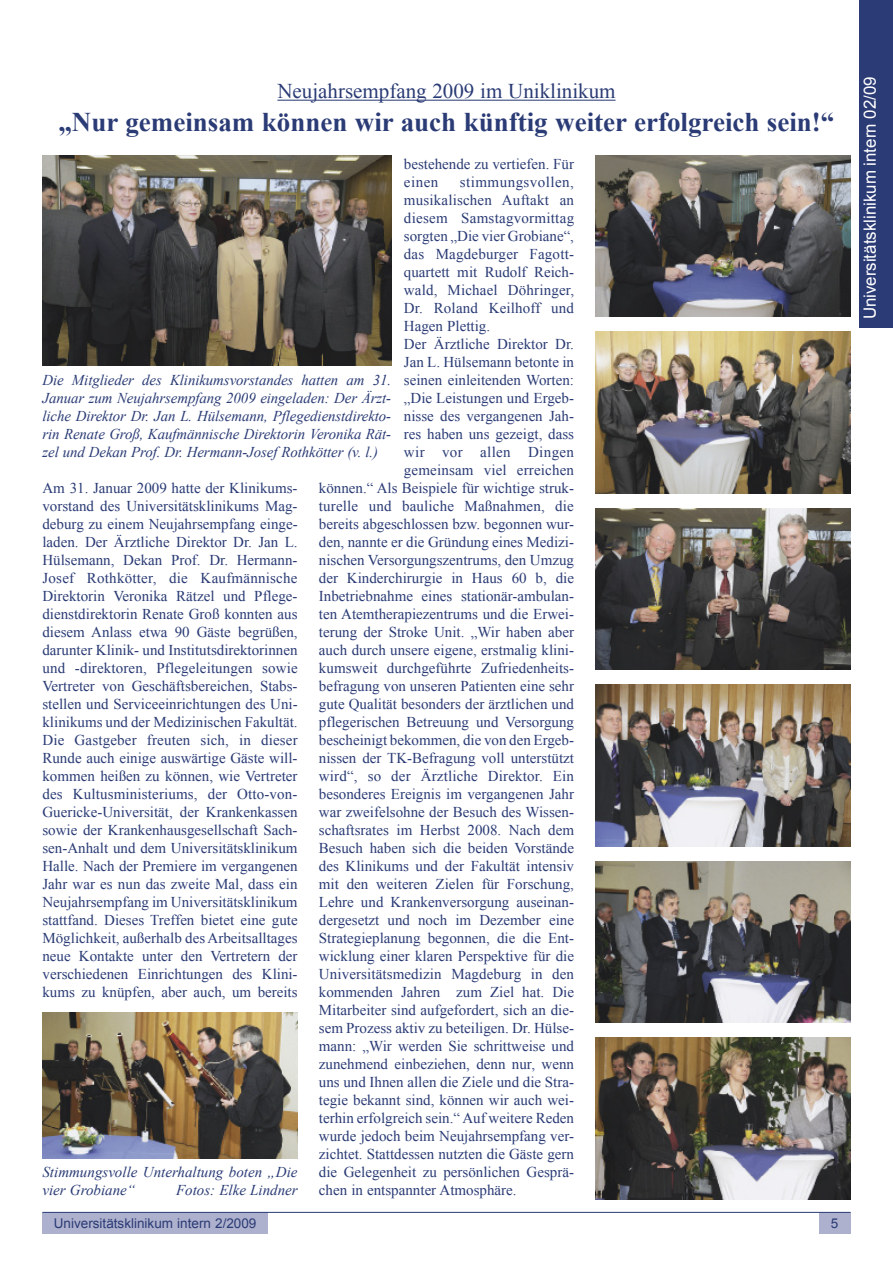
<style>
.page{position:relative;width:893px;height:1263px;background:#fff}
.page>*{position:absolute;margin:0;border:0;box-sizing:border-box;transform-origin:0 0}
.t1{font:700 27px "Times New Roman";color:#2a3b75}
.t2{font:21px "Times New Roman";color:#2a3b75}
.t3{font:16.8px "Arial";color:#fff}
.t4{font:15px/18px "Times New Roman";color:#2a3b75;text-align:justify}
.t5{font:italic 15px/18px "Times New Roman";color:#2a3b75;text-align:justify}
.t6{font:15px "Times New Roman";letter-spacing:.025em;color:#2a3b75}
.t7{font:15px "Times New Roman";letter-spacing:.03em;color:#2a3b75}
.t8{font:13.5px "Arial";color:#2a3b75}
</style>
<div class="page">
<div style="left:42px;top:1212px;width:226px;height:21px;background:#aeb1cd"></div>
<div style="left:818px;top:1212px;width:32px;height:21px;background:#aeb1cd"></div>
<div style="left:859px;top:0;width:34px;height:327px;background:#2a3b75"></div>
<hr style="left:42px;top:1212px;width:808px;height:1px;background:#2a3b75">
<hr style="left:277px;top:100px;width:338px;height:1px;background:#2a3b75">
<img style="left:42px;top:155px;width:349px;height:211px">
<img style="left:42px;top:1012px;width:256px;height:147px">
<img style="left:595px;top:155px;width:255px;height:162px">
<img style="left:595px;top:332px;width:255px;height:161px">
<img style="left:595px;top:508px;width:255px;height:162px">
<img style="left:595px;top:685px;width:255px;height:161px">
<img style="left:595px;top:861px;width:255px;height:162px">
<img style="left:595px;top:1037px;width:255px;height:162px">
<h2 class="t2" style="left:277px;top:79px;width:340px">Neujahrsempfang 2009 im Uniklinikum</h2>
<h1 class="t1" style="left:58px;top:106px;width:777px">„Nur gemeinsam können wir auch künftig weiter erfolgreich sein!“</h1>
<p class="t4" style="left:404px;top:154px;width:172px">bestehende zu vertiefen. Für einen</p>
<p class="t7" style="left:460px;top:173px;width:116px">stimmungsvollen,</p>
<p class="t4" style="left:404px;top:190px;width:172px">musikalischen Auftakt an</p>
<p class="t4" style="left:404px;top:208px;width:172px">diesem Samstagvormittag</p>
<p class="t4" style="left:404px;top:226px;width:172px">sorgten „Die vier Grobiane“,</p>
<p class="t4" style="left:404px;top:244px;width:172px">das Magdeburger Fagott-</p>
<p class="t4" style="left:404px;top:262px;width:172px">quartett mit Rudolf Reich-</p>
<p class="t4" style="left:404px;top:280px;width:172px">wald, Michael Döhringer,</p>
<p class="t4" style="left:404px;top:298px;width:172px">Dr. Roland Keilhoff und</p>
<p class="t4" style="left:404px;top:316px;width:88px">Hagen Plettig.</p>
<p class="t4" style="left:404px;top:334px;width:172px">Der Ärztliche Direktor Dr.</p>
<p class="t4" style="left:404px;top:352px;width:172px">Jan L. Hülsemann betonte in</p>
<p class="t4" style="left:404px;top:370px;width:172px">seinen einleitenden Worten:</p>
<p class="t4" style="left:404px;top:388px;width:172px">„Die Leistungen und Ergeb-</p>
<p class="t4" style="left:404px;top:406px;width:172px">nisse des vergangenen Jah-</p>
<p class="t4" style="left:404px;top:424px;width:172px">res haben uns gezeigt, dass</p>
<p class="t6" style="left:404px;top:443px;width:172px">wir vor allen Dingen</p>
<p class="t4" style="left:404px;top:460px;width:172px">gemeinsam viel erreichen</p>
<p class="t4" style="left:319px;top:478px;width:257px">können.“ Als Beispiele für wichtige struk-</p>
<p class="t4" style="left:319px;top:496px;width:256px">turelle und bauliche Maßnahmen, die</p>
<p class="t4" style="left:319px;top:514px;width:257px">bereits abgeschlossen bzw. begonnen wur-</p>
<p class="t4" style="left:319px;top:532px;width:257px">den, nannte er die Gründung eines Medizi-</p>
<p class="t4" style="left:319px;top:550px;width:257px">nischen Versorgungszentrums, den Umzug</p>
<p class="t4" style="left:319px;top:568px;width:257px">der Kinderchirurgie in Haus 60 b, die</p>
<p class="t4" style="left:319px;top:586px;width:257px">Inbetriebnahme eines stationär-ambulan-</p>
<p class="t4" style="left:319px;top:604px;width:257px">ten Atemtherapiezentrums und die Erwei-</p>
<p class="t4" style="left:319px;top:622px;width:257px">terung der Stroke Unit. „Wir haben aber</p>
<p class="t4" style="left:319px;top:640px;width:257px">auch durch unsere eigene, erstmalig klini-</p>
<p class="t4" style="left:319px;top:658px;width:257px">kumsweit durchgeführte Zufriedenheits-</p>
<p class="t4" style="left:319px;top:676px;width:257px">befragung von unseren Patienten eine sehr</p>
<p class="t4" style="left:319px;top:694px;width:257px">gute Qualität besonders der ärztlichen und</p>
<p class="t4" style="left:319px;top:712px;width:257px">pflegerischen Betreuung und Versorgung</p>
<p class="t4" style="left:319px;top:730px;width:257px">bescheinigt bekommen, die von den Ergeb-</p>
<p class="t4" style="left:319px;top:748px;width:257px">nissen der TK-Befragung voll unterstützt</p>
<p class="t4" style="left:319px;top:766px;width:257px">wird“, so der Ärztliche Direktor. Ein</p>
<p class="t4" style="left:319px;top:784px;width:257px">besonderes Ereignis im vergangenen Jahr</p>
<p class="t4" style="left:319px;top:802px;width:257px">war zweifelsohne der Besuch des Wissen-</p>
<p class="t4" style="left:319px;top:820px;width:257px">schaftsrates im Herbst 2008. Nach dem</p>
<p class="t4" style="left:319px;top:838px;width:257px">Besuch haben sich die beiden Vorstände</p>
<p class="t4" style="left:319px;top:856px;width:257px">des Klinikums und der Fakultät intensiv</p>
<p class="t4" style="left:319px;top:874px;width:257px">mit den weiteren Zielen für Forschung,</p>
<p class="t4" style="left:319px;top:892px;width:257px">Lehre und Krankenversorgung auseinan-</p>
<p class="t4" style="left:319px;top:910px;width:257px">dergesetzt und noch im Dezember eine</p>
<p class="t4" style="left:319px;top:928px;width:257px">Strategieplanung begonnen, die die Ent-</p>
<p class="t4" style="left:319px;top:946px;width:257px">wicklung einer klaren Perspektive für die</p>
<p class="t4" style="left:319px;top:964px;width:257px">Universitätsmedizin Magdeburg in den</p>
<p class="t4" style="left:319px;top:982px;width:257px">kommenden Jahren zum Ziel hat. Die</p>
<p class="t4" style="left:319px;top:1000px;width:257px">Mitarbeiter sind aufgefordert, sich an die-</p>
<p class="t4" style="left:319px;top:1018px;width:257px">sem Prozess aktiv zu beteiligen. Dr. Hülse-</p>
<p class="t4" style="left:319px;top:1036px;width:257px">mann: „Wir werden Sie schrittweise und</p>
<p class="t4" style="left:319px;top:1054px;width:257px">zunehmend einbeziehen, denn nur, wenn</p>
<p class="t4" style="left:319px;top:1072px;width:257px">uns und Ihnen allen die Ziele und die Stra-</p>
<p class="t4" style="left:319px;top:1090px;width:257px">tegie bekannt sind, können wir auch wei-</p>
<p class="t4" style="left:319px;top:1108px;width:257px">terhin erfolgreich sein.“ Auf weitere Reden</p>
<p class="t4" style="left:319px;top:1126px;width:257px">wurde jedoch beim Neujahrsempfang ver-</p>
<p class="t4" style="left:319px;top:1144px;width:257px">zichtet. Stattdessen nutzten die Gäste gern</p>
<p class="t4" style="left:319px;top:1162px;width:257px">die Gelegenheit zu persönlichen Gesprä-</p>
<p class="t4" style="left:319px;top:1180px;width:199px">chen in entspannter Atmosphäre.</p>
<p class="t5" style="left:42px;top:370px;width:350px">Die Mitglieder des Klinikumsvorstandes hatten am 31.<br>Januar zum Neujahrsempfang 2009 eingeladen: Der Ärzt&shy;liche Direktor Dr. Jan L. Hülsemann, Pflegedienstdirekto&shy;rin Renate Groß, Kaufmännische Direktorin Veronika Rät&shy;zel und Dekan Prof. Dr. Hermann-Josef Rothkötter (v. l.)</p>
<p class="t4" style="left:42px;top:478px;width:257px">Am 31. Januar 2009 hatte der Klinikums&shy;vorstand des Universitätsklinikums Mag&shy;deburg zu einem Neujahrsempfang einge&shy;laden. Der Ärztliche Direktor Dr. Jan L.<br>Hülsemann, Dekan Prof. Dr. Hermann-Josef Rothkötter, die Kaufmännische Direktorin Veronika Rätzel und Pflege&shy;dienstdirektorin Renate Groß konnten aus diesem Anlass etwa 90 Gäste begrüßen, darunter Klinik- und Institutsdirektorinnen und -direktoren, Pflegeleitungen sowie Vertreter von Geschäftsbereichen, Stabs&shy;stellen und Serviceeinrichtungen des Uni&shy;klinikums und der Medizinischen Fakultät.<br>Die Gastgeber freuten sich, in dieser Runde auch einige auswärtige Gäste will&shy;kommen heißen zu können, wie Vertreter des Kultusministeriums, der Otto-von-Guericke-Universität, der Krankenkassen sowie der Krankenhausgesellschaft Sach&shy;sen-Anhalt und dem Universitätsklinikum Halle. Nach der Premiere im vergangenen Jahr war es nun das zweite Mal, dass ein Neujahrsempfang im Universitätsklinikum stattfand. Dieses Treffen bietet eine gute Möglichkeit, außerhalb des Arbeitsalltages neue Kontakte unter den Vertretern der verschiedenen Einrichtungen des Klini&shy;kums zu knüpfen, aber auch, um bereits</p>
<p class="t5" style="left:42px;top:1162px;width:257px">Stimmungsvolle Unterhaltung boten „Die vier Grobiane“</p>
<p class="t5" style="left:176px;top:1180px;width:123px">Fotos: Elke Lindner</p>
<p class="t8" style="left:54px;top:1215px;width:204px">Universitätsklinikum intern 2/2009</p>
<p class="t8" style="left:831px;top:1215px;width:9px">5</p>
<p class="t3" style="left:860px;top:319px;width:244px;rotate:-90deg">Universitätsklinikum intern 02/09</p>
</div>
